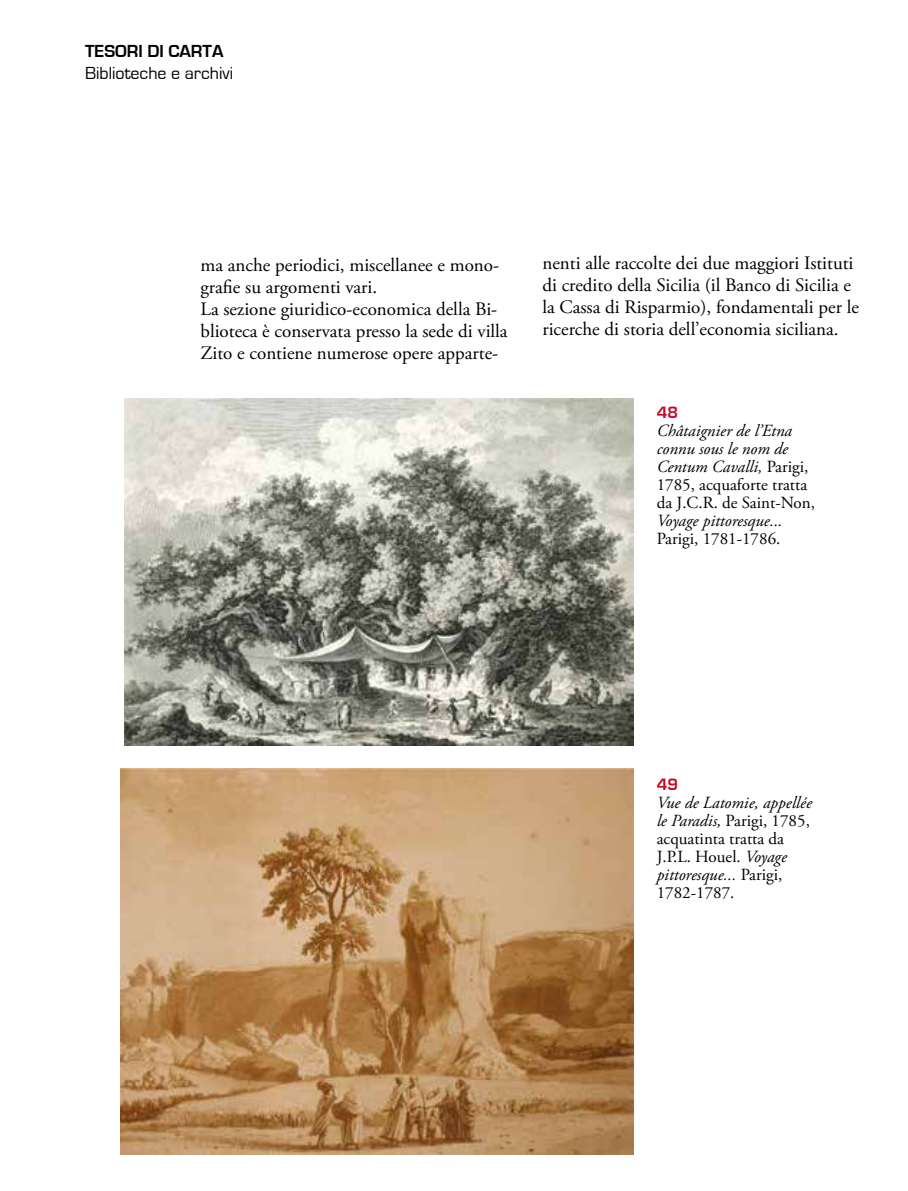
<style>
.page{position:relative;width:908px;height:1191px;background:#fff}
.page>*{position:absolute;margin:0;border:0;box-sizing:border-box;transform-origin:0 0}
.t1{font:19px/22px "Adobe Garamond Pro";color:#000}
.t2{font:18px "Eurostile";color:#000}
.t3{font:700 18px "Eurostile";color:#000}
.t4{font:17px/18px "Adobe Garamond Pro";color:#000}
.t5{font:italic 17px/18px "Adobe Garamond Pro";color:#000}
.t6{font:700 17px "Eurostile";color:#c10a27}
.s1{font-style:normal}
.s2{font-style:italic}
</style>
<div class="page">
<img style="left:121px;top:768px;width:512px;height:386px">
<img style="left:124px;top:398px;width:509px;height:348px">
<p class="t3" style="left:85px;top:42px;width:140px">TESORI DI CARTA</p>
<p class="t2" style="left:85px;top:63px;width:149px">Biblioteche e archivi</p>
<p class="t1" style="left:200px;top:254px;width:308px">ma anche periodici, miscellanee e mono&shy;grafie su argomenti vari.<br>La sezione giuridico-economica della Bi&shy;blioteca è conservata presso la sede di villa Zito e contiene numerose opere apparte-</p>
<p class="t1" style="left:542px;top:253px;width:318px">nenti alle raccolte dei due maggiori Istituti di credito della Sicilia (il Banco di Sicilia e la Cassa di Risparmio), fondamentali per le ricerche di storia dell’economia siciliana.</p>
<p class="t6" style="left:656px;top:403px;width:23px">48</p>
<p class="t5" style="left:656px;top:422px;width:160px">Châtaignier de l’Etna connu sous le nom de<br>Centum Cavalli, <span class="s1">Parigi,<br>1785, acquaforte tratta da J.C.R. de Saint-Non,</span></p>
<p class="t5" style="left:656px;top:512px;width:127px">Voyage pittoresque...</p>
<p class="t4" style="left:656px;top:530px;width:125px">Parigi, 1781-1786.</p>
<p class="t6" style="left:656px;top:775px;width:23px">49</p>
<p class="t4" style="left:656px;top:794px;width:157px"><span class="s2">Vue de Latomie, appellée le Paradis,</span> Parigi, 1785, acquatinta tratta da<br>J.P.L. Houel. <span class="s2">Voyage pittoresque...</span> Parigi,<br>1782-1787.</p>
</div>
